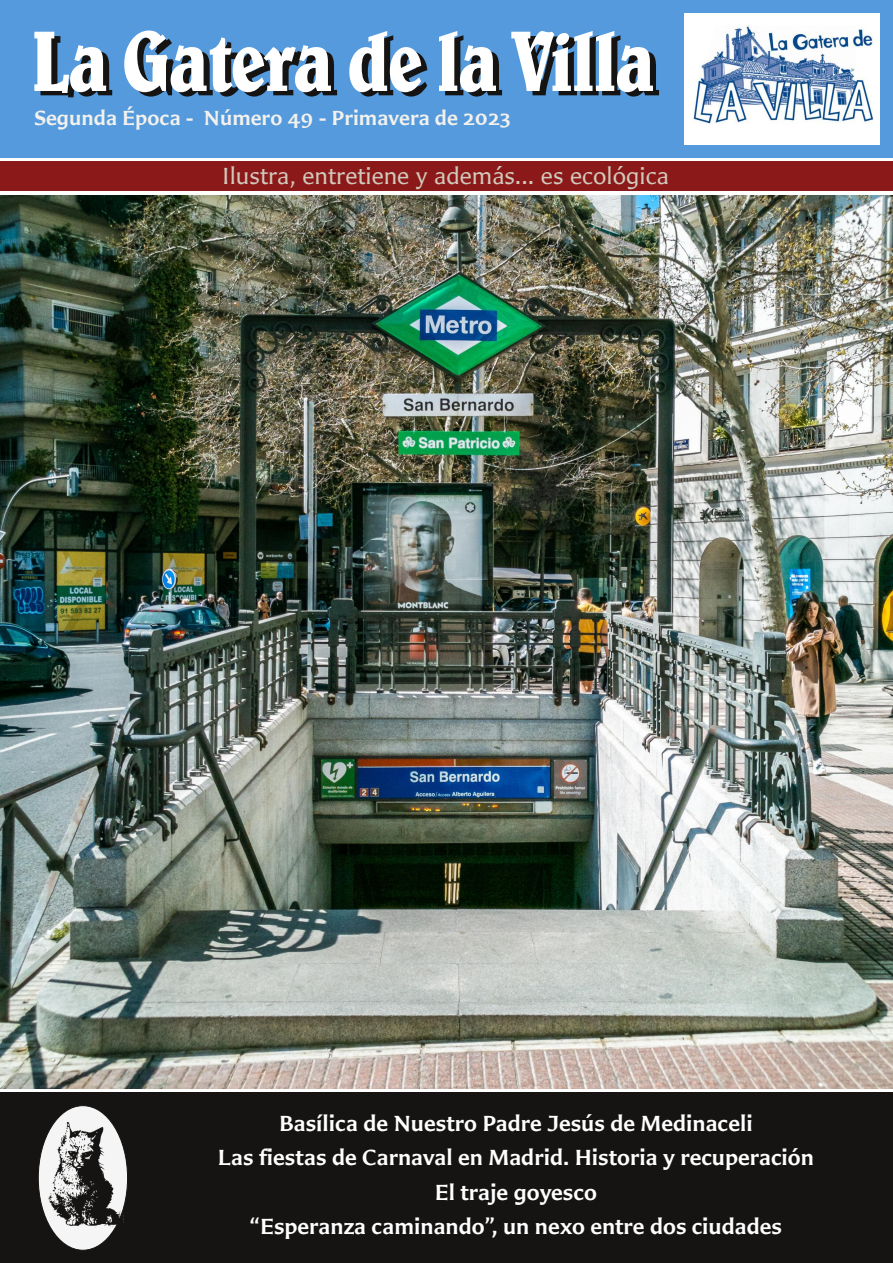
<style>
.page{position:relative;width:893px;height:1263px;background:#fff}
.page>*{position:absolute;margin:0;border:0;box-sizing:border-box;transform-origin:0 0}
.t1{font:condensed 87px "Belwe BT";letter-spacing:-.03em;color:#161413}
.t2{font:24px "Carter Sans W01";color:#d1c9bb}
.t3{font:600 22.5px/34.5px "Carter Sans W01";color:#fff;text-align:center}
.t4{font:600 21px "Carter Sans W01";color:#f3f1ed}
</style>
<div class="page">
<div style="left:0;top:1093px;width:893px;height:170px;background:#161413"></div>
<div style="left:0;top:0;width:893px;height:157px;background:#549adc"></div>
<div style="left:685px;top:13px;width:195px;height:132px;background:#fff"></div>
<img style="left:693px;top:26px;width:180px;height:98px">
<div style="left:0;top:162px;width:893px;height:29px;background:#8b1919"></div>
<div style="left:38px;top:1106px;width:90px;height:144px;background:#f5f5f5;border-radius:50%"></div>
<img style="left:47px;top:1123px;width:76px;height:104px">
<img style="left:0;top:196px;width:893px;height:893px">
<h1 class="t1" style="left:36px;top:12px;width:627px">La Gatera de la Villa</h1>
<p class="t4" style="left:34px;top:104px;width:478px">Segunda Época - Número 49 - Primavera de 2023</p>
<p class="t2" style="left:222px;top:160px;width:448px">Ilustra, entretiene y además... es ecológica</p>
<p class="t3" style="left:218px;top:1105px;width:597px">Basílica de Nuestro Padre Jesús de Medinaceli<br>Las fiestas de Carnaval en Madrid. Historia y recuperación El traje goyesco<br>“Esperanza caminando”, un nexo entre dos ciudades</p>
</div>
